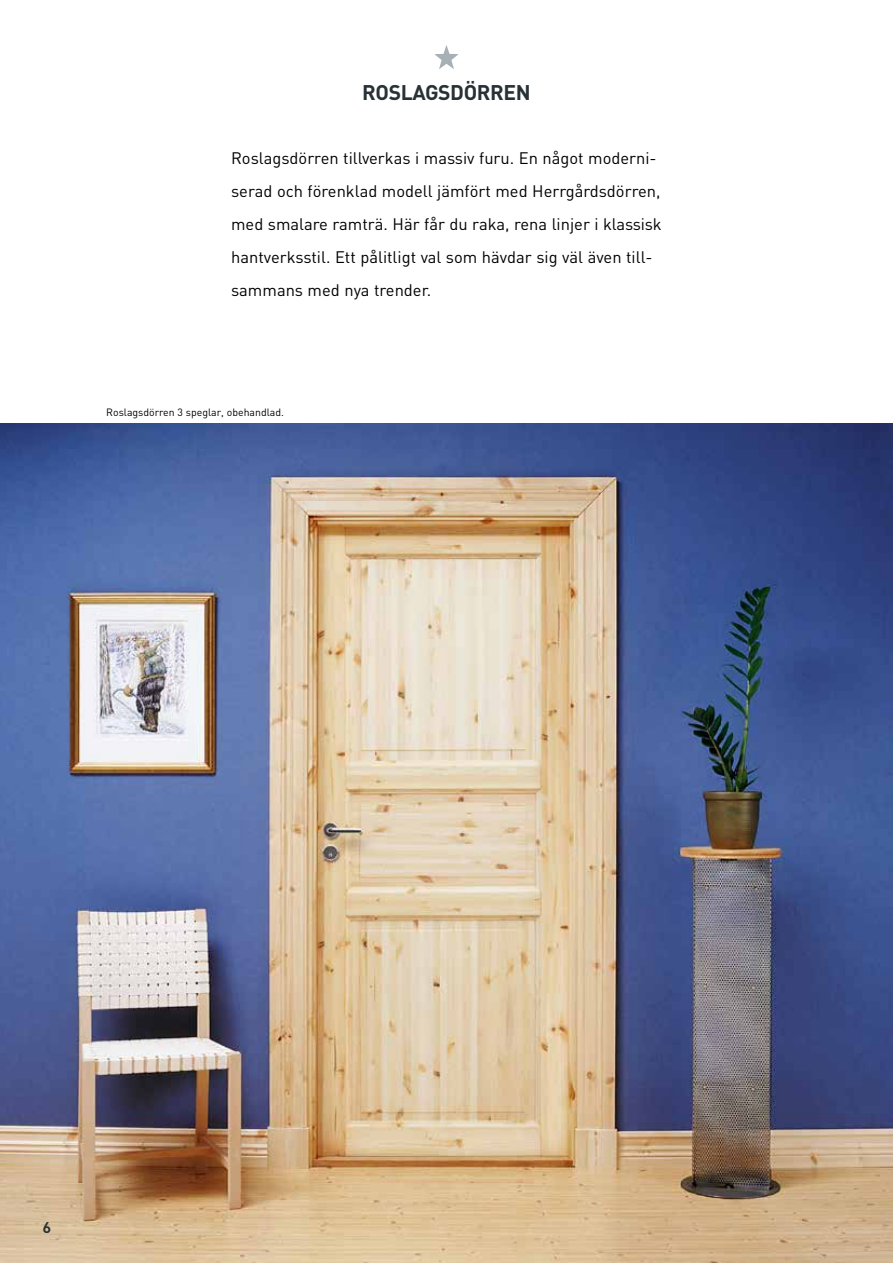
<style>
.page{position:relative;width:893px;height:1263px;background:#fff}
.page>*{position:absolute;margin:0;border:0;box-sizing:border-box;transform-origin:0 0}
.t1{font:700 21px "DIN";letter-spacing:-.02em;color:#283135}
.t2{font:16.5px/33px "DIN";color:#000}
.t3{font:15px "DIN Bold Alternate";color:#283135}
.t4{font:10.5px "DIN";color:#000}
</style>
<div class="page">
<img style="left:0;top:423px;width:893px;height:840px">
<svg style="left:434px;top:45px;width:25px;height:24px"></svg>
<p class="t1" style="left:362px;top:79px;width:170px">ROSLAGSDÖRREN</p>
<p class="t2" style="left:231px;top:141px;width:432px">Roslagsdörren tillverkas i massiv furu. En något moderni&shy;serad och förenklad modell jämfört med Herrgårdsdörren, med smalare ramträ. Här får du raka, rena linjer i klassisk hantverksstil. Ett pålitligt val som hävdar sig väl även till&shy;sammans med nya trender.</p>
<p class="t4" style="left:106px;top:405px;width:179px">Roslagsdörren 3 speglar, obehandlad.</p>
<p class="t3" style="left:43px;top:1218px;width:10px">6</p>
</div>
